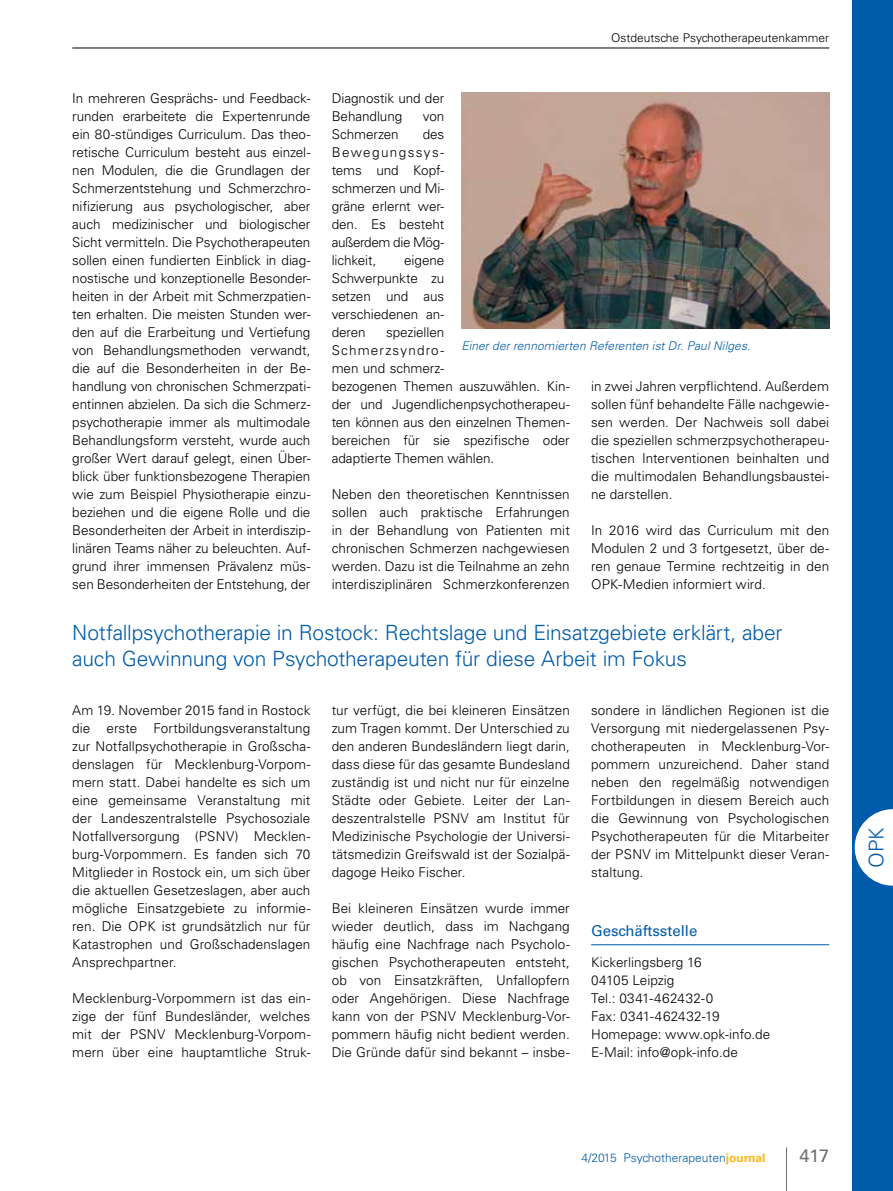
<style>
.page{position:relative;width:893px;height:1191px;background:#fff}
.page>*{position:absolute;margin:0;border:0;box-sizing:border-box;transform-origin:0 0}
.t1{font:300 21px/25.5px "Univers LT Std";letter-spacing:-.01em;color:#005baa}
.t2{font:300 20.25px "Univers LT Std";color:#005baa}
.t3{font:18px "Univers LT Std";color:#6d6e71}
.t4{font:15px "Univers LT Std";color:#005baa}
.t5{font:300 13.5px/18px "Univers LT Std";color:#000;text-align:justify}
.t6{font:italic 300 12px "Univers LT Std";letter-spacing:.01em;color:#005baa}
.t7{font:300 12px "Univers LT Std";color:#000}
.t8{font:300 12px "Univers LT Std";color:#005baa}
.s1{font-weight:700;color:#fdb913}
</style>
<div class="page">
<img style="left:461px;top:92px;width:368px;height:237px">
<hr style="left:591px;top:944px;width:238px;height:1px;background:#005baa">
<hr style="left:786px;top:1147px;width:1px;height:44px;background:#6d6e71">
<div style="left:853px;top:0;width:40px;height:1191px;background:#005baa"></div>
<hr style="left:72px;top:48px;width:757px;height:1px;background:#000">
<svg style="left:855px;top:809px;width:38px;height:76px"></svg>
<p class="t7" style="left:611px;top:31px;width:219px">Ostdeutsche Psychotherapeutenkammer</p>
<p class="t5" style="left:72px;top:89px;width:240px">In mehreren Gesprächs- und Feedback&shy;runden erarbeitete die Expertenrunde ein 80-stündiges Curriculum. Das theo&shy;retische Curriculum besteht aus einzel&shy;nen Modulen, die die Grundlagen der Schmerzentstehung und Schmerzchro&shy;nifizierung aus psychologischer, aber auch medizinischer und biologischer Sicht vermitteln. Die Psychotherapeuten sollen einen fundierten Einblick in diag&shy;nostische und konzeptionelle Besonder&shy;heiten in der Arbeit mit Schmerzpatien&shy;ten erhalten. Die meisten Stunden wer&shy;den auf die Erarbeitung und Vertiefung von Behandlungsmethoden verwandt, die auf die Besonderheiten in der Be&shy;handlung von chronischen Schmerzpati&shy;entinnen abzielen. Da sich die Schmerz&shy;psychotherapie immer als multimodale Behandlungsform versteht, wurde auch großer Wert darauf gelegt, einen Über&shy;blick über funktionsbezogene Therapien wie zum Beispiel Physiotherapie einzu&shy;beziehen und die eigene Rolle und die Besonderheiten der Arbeit in interdiszip&shy;linären Teams näher zu beleuchten. Auf&shy;grund ihrer immensen Prävalenz müs&shy;sen Besonderheiten der Entstehung, der</p>
<p class="t5" style="left:332px;top:89px;width:114px">Diagnostik und der<br>Behandlung</p>
<p class="t5" style="left:423px;top:107px;width:23px">von</p>
<p class="t5" style="left:332px;top:125px;width:69px">Schmerzen</p>
<p class="t5" style="left:332px;top:125px;width:114px;text-indent:91px">des Bewegungssys&shy;tems und Kopf&shy;schmerzen und Mi&shy;gräne erlernt wer&shy;den. Es besteht außerdem die Mög&shy;lichkeit,</p>
<p class="t5" style="left:332px;top:251px;width:114px;text-indent:73px">eigene Schwerpunkte zu setzen und aus verschiedenen an&shy;deren</p>
<p class="t5" style="left:332px;top:323px;width:240px;text-align:left;text-indent:54px">speziellen<br>Schmerzsyndro-<br>men und schmerz-<br>bezogenen Themen auszuwählen. Kin&shy;der und Jugendlichenpsychotherapeu&shy;ten können aus den einzelnen Themen&shy;bereichen für sie spezifische oder adaptierte Themen wählen.</p>
<p class="t5" style="left:332px;top:485px;width:240px">Neben den theoretischen Kenntnissen sollen auch praktische Erfahrungen in der Behandlung von Patienten mit chronischen Schmerzen nachgewiesen werden. Dazu ist die Teilnahme an zehn interdisziplinären Schmerzkonferenzen</p>
<p class="t6" style="left:461px;top:339px;width:291px">Einer der rennomierten Referenten ist Dr. Paul Nilges.</p>
<p class="t5" style="left:591px;top:377px;width:240px">in zwei Jahren verpflichtend. Außerdem sollen fünf behandelte Fälle nachgewie&shy;sen werden. Der Nachweis soll dabei die speziellen schmerzpsychotherapeu&shy;tischen Interventionen beinhalten und die multimodalen Behandlungsbaustei&shy;ne darstellen.</p>
<p class="t5" style="left:591px;top:521px;width:240px">In 2016 wird das Curriculum mit den Modulen 2 und 3 fortgesetzt, über de&shy;ren genaue Termine rechtzeitig in den OPK-Medien informiert wird.</p>
<h1 class="t1" style="left:72px;top:620px;width:712px">Notfallpsychotherapie in Rostock: Rechtslage und Einsatzgebiete erklärt, aber auch Gewinnung von Psychotherapeuten für diese Arbeit im Fokus</h1>
<p class="t5" style="left:72px;top:701px;width:240px">Am 19. November 2015 fand in Rostock die erste Fortbildungsveranstaltung zur Notfallpsychotherapie in Großscha&shy;denslagen für Mecklenburg-Vorpom&shy;mern statt. Dabei handelte es sich um eine gemeinsame Veranstaltung mit der Landeszentralstelle Psychosoziale Notfallversorgung (PSNV) Mecklen&shy;burg-Vorpommern. Es fanden sich 70<br>Mitglieder in Rostock ein, um sich über die aktuellen Gesetzeslagen, aber auch mögliche Einsatzgebiete zu informie&shy;ren. Die OPK ist grundsätzlich nur für Katastrophen und Großschadenslagen Ansprechpartner.</p>
<p class="t5" style="left:72px;top:989px;width:240px">Mecklenburg-Vorpommern ist das ein&shy;zige der fünf Bundesländer, welches mit der PSNV Mecklenburg-Vorpom&shy;mern über eine hauptamtliche Struk-</p>
<p class="t5" style="left:332px;top:701px;width:240px">tur verfügt, die bei kleineren Einsätzen zum Tragen kommt. Der Unterschied zu den anderen Bundesländern liegt darin, dass diese für das gesamte Bundesland zuständig ist und nicht nur für einzelne Städte oder Gebiete. Leiter der Lan&shy;deszentralstelle PSNV am Institut für Medizinische Psychologie der Universi&shy;tätsmedizin Greifswald ist der Sozialpä&shy;dagoge Heiko Fischer.</p>
<p class="t5" style="left:332px;top:899px;width:240px">Bei kleineren Einsätzen wurde immer wieder deutlich, dass im Nachgang häufig eine Nachfrage nach Psycholo&shy;gischen Psychotherapeuten entsteht, ob von Einsatzkräften, Unfallopfern oder Angehörigen. Diese Nachfrage kann von der PSNV Mecklenburg-Vor&shy;pommern häufig nicht bedient werden.<br>Die Gründe dafür sind bekannt – insbe-</p>
<p class="t5" style="left:591px;top:701px;width:240px">sondere in ländlichen Regionen ist die Versorgung mit niedergelassenen Psy&shy;chotherapeuten in Mecklenburg-Vor&shy;pommern unzureichend. Daher stand neben den regelmäßig notwendigen Fortbildungen in diesem Bereich auch die Gewinnung von Psychologischen Psychotherapeuten für die Mitarbeiter der PSNV im Mittelpunkt dieser Veran&shy;staltung.</p>
<p class="t4" style="left:591px;top:921px;width:108px">Geschäftsstelle</p>
<p class="t5" style="left:591px;top:953px;width:181px;text-align:left">Kickerlingsberg 16<br>04105 Leipzig<br>Tel.: 0341-462432-0<br>Fax: 0341-462432-19<br>Homepage: www.opk-info.de<br>E-Mail: info@opk-info.de</p>
<p class="t8" style="left:581px;top:1150px;width:185px">4/2015 Psychotherapeuten<span class="s1">journal</span></p>
<h3 class="t3" style="left:799px;top:1144px;width:31px">417</h3>
<h2 class="t2" style="left:864px;top:867px;width:42px;rotate:-90deg">OPK</h2>
</div>
